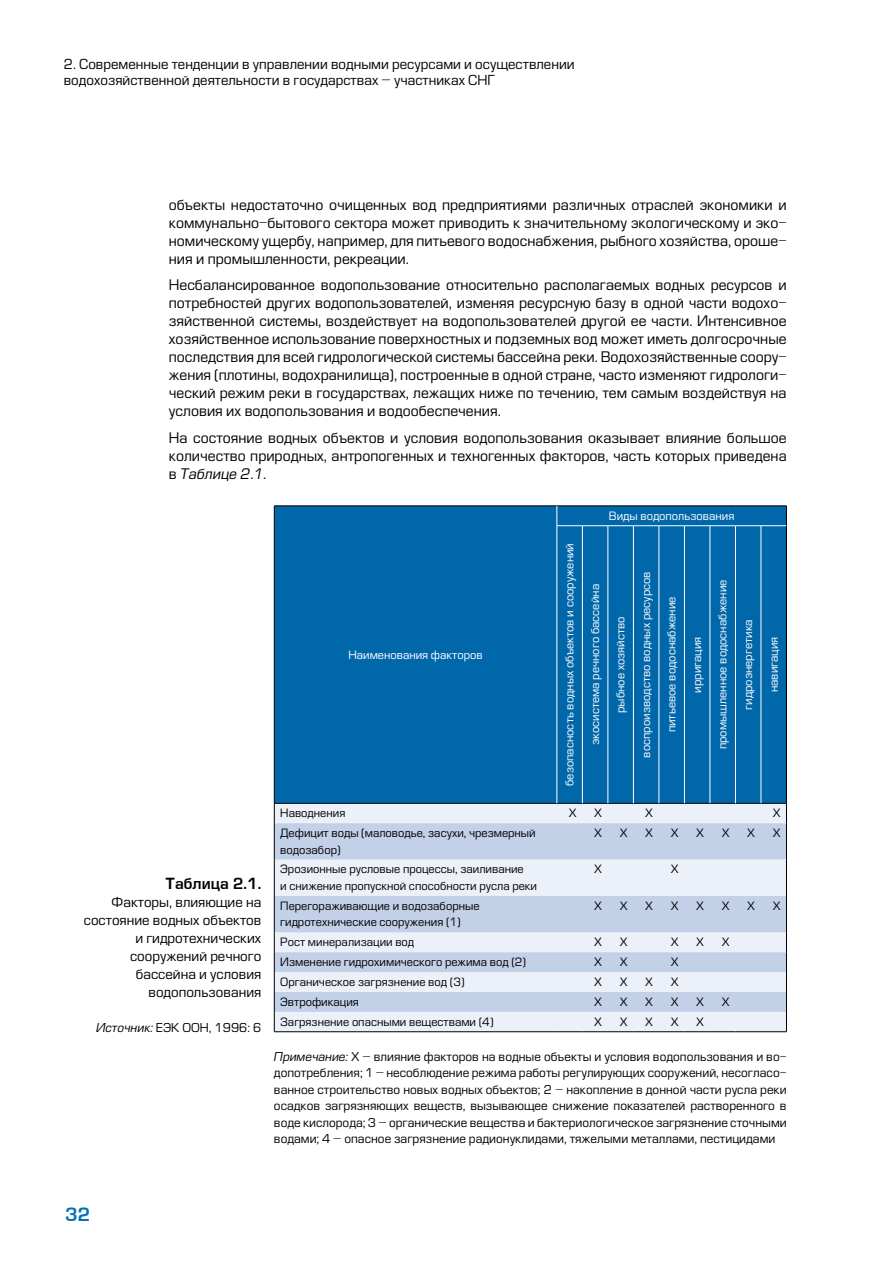
<style>
.page{position:relative;width:893px;height:1263px;background:#fff}
.page>*{position:absolute;margin:0;border:0;box-sizing:border-box;transform-origin:0 0}
.t1{font:18px "Europe Demi Normal";color:#0071b5}
.t2{font:15px "Europe Demi Normal";color:#000}
.t3{font:14.25px/18px "Europe";color:#000;text-align:justify}
.t4{font:italic 14.25px "Europe K";color:#000}
.t5{font:13.5px/18px "Europe";color:#000}
.t6{font:12px/16.5px "Europe";color:#000;text-align:justify}
.t7{font:11.25px/16.5px "Europe";color:#000}
.t8{font:11.25px "Europe";color:#fff}
.s1{font-family:"Europe";font-style:normal}
.s2{font-family:"Europe K";font-style:italic}
</style>
<div class="page">
<div style="left:275px;top:507px;width:511px;height:296px;background:#0067ab"></div>
<div style="left:275px;top:804px;width:282px;height:227px;background:#ecf0f8"></div>
<svg style="left:275px;top:823px;width:511px;height:189px;background:#d2dcee"></svg>
<hr style="left:274px;top:506px;width:283px;height:1px;background:#000">
<svg style="left:274px;top:506px;width:1px;height:20px"></svg>
<hr style="left:274px;top:526px;width:1px;height:277px;background:#000">
<hr style="left:786px;top:526px;width:1px;height:277px;background:#000">
<hr style="left:274px;top:803px;width:283px;height:1px;background:#000">
<svg style="left:274px;top:803px;width:1px;height:20px"></svg>
<div style="left:557px;top:803px;width:230px;height:20px;background:#ecf0f8"></div>
<hr style="left:274px;top:823px;width:1px;height:36px;background:#000">
<hr style="left:786px;top:823px;width:1px;height:36px;background:#000">
<hr style="left:274px;top:859px;width:1px;height:37px;background:#000">
<hr style="left:786px;top:859px;width:1px;height:37px;background:#000">
<hr style="left:274px;top:896px;width:1px;height:36px;background:#000">
<hr style="left:786px;top:896px;width:1px;height:36px;background:#000">
<svg style="left:274px;top:932px;width:1px;height:99px"></svg>
<hr style="left:274px;top:1031px;width:283px;height:1px;background:#000">
<svg style="left:557px;top:932px;width:230px;height:100px;background:#d9e1ef"></svg>
<hr style="left:557px;top:526px;width:1px;height:277px;background:#fff">
<hr style="left:582px;top:526px;width:1px;height:277px;background:#fff">
<hr style="left:608px;top:526px;width:1px;height:277px;background:#fff">
<hr style="left:633px;top:526px;width:1px;height:277px;background:#fff">
<hr style="left:659px;top:526px;width:1px;height:277px;background:#fff">
<hr style="left:684px;top:526px;width:1px;height:277px;background:#fff">
<hr style="left:710px;top:526px;width:1px;height:277px;background:#fff">
<hr style="left:735px;top:526px;width:1px;height:277px;background:#fff">
<svg style="left:557px;top:506px;width:230px;height:20px;background:#0a6aaa"></svg>
<hr style="left:761px;top:526px;width:1px;height:277px;background:#fff">
<p class="t5" style="left:64px;top:56px;width:512px;line-height:16.2px">2. Современные тенденции в управлении водными ресурсами и осуществлении водохозяйственной деятельности в государствах – участниках СНГ</p>
<p class="t3" style="left:169px;top:196px;width:619px">объекты недостаточно очищенных вод предприятиями различных отраслей экономики и коммунально-бытового сектора может приводить к значительному экологическому и эко&shy;номическому ущербу, например, для питьевого водоснабжения, рыбного хозяйства, ороше&shy;ния и промышленности, рекреации.</p>
<p class="t3" style="left:169px;top:276px;width:619px">Несбалансированное водопользование относительно располагаемых водных ресурсов и потребностей других водопользователей, изменяя ресурсную базу в одной части водохо&shy;зяйственной системы, воздействует на водопользователей другой ее части. Интенсивное хозяйственное использование поверхностных и подземных вод может иметь долгосрочные последствия для всей гидрологической системы бассейна реки. Водохозяйственные соору&shy;жения (плотины, водохранилища), построенные в одной стране, часто изменяют гидрологи&shy;ческий режим реки в государствах, лежащих ниже по течению, тем самым воздействуя на условия их водопользования и водообеспечения.</p>
<p class="t3" style="left:169px;top:429px;width:619px">На состояние водных объектов и условия водопользования оказывает влияние большое количество природных, антропогенных и техногенных факторов, часть которых приведена</p>
<p class="t4" style="left:169px;top:465px;width:99px"><span class="s1">в</span> Таблице 2.1<span class="s1">.</span></p>
<p class="t2" style="left:165px;top:875px;width:97px">Таблица 2.1.</p>
<p class="t5" style="left:84px;top:894px;width:179px;text-align:right">Факторы, влияющие на состояние водных объектов и гидротехнических сооружений речного бассейна и условия водопользования</p>
<p class="t6" style="left:96px;top:1019px;width:167px"><span class="s2">Источник:</span> ЕЭК ООН, 1996: 6</p>
<p class="t8" style="left:348px;top:648px;width:136px">Наименования факторов</p>
<p class="t8" style="left:563px;top:786px;width:244px;rotate:-90deg">безопасность водных объектов и сооружений</p>
<p class="t8" style="left:609px;top:509px;width:127px">Виды водопользования</p>
<p class="t8" style="left:588px;top:745px;width:162px;rotate:-90deg">экосистема речного бассейна</p>
<p class="t8" style="left:614px;top:713px;width:98px;rotate:-90deg">рыбное хозяйство</p>
<p class="t8" style="left:639px;top:758px;width:188px;rotate:-90deg">воспроизводство водных ресурсов</p>
<p class="t8" style="left:665px;top:732px;width:137px;rotate:-90deg">питьевое водоснабжение</p>
<p class="t8" style="left:690px;top:692px;width:58px;rotate:-90deg">ирригация</p>
<p class="t8" style="left:716px;top:749px;width:171px;rotate:-90deg">промышленное водоснабжение</p>
<p class="t8" style="left:741px;top:710px;width:92px;rotate:-90deg">гидроэнергетика</p>
<p class="t8" style="left:767px;top:692px;width:57px;rotate:-90deg">навигация</p>
<p class="t7" style="left:280px;top:805px;width:67px">Наводнения</p>
<p class="t7" style="left:569px;top:805px;width:9px">Х</p>
<p class="t7" style="left:594px;top:805px;width:9px">Х</p>
<p class="t7" style="left:645px;top:805px;width:9px">Х</p>
<p class="t7" style="left:773px;top:805px;width:9px">Х</p>
<p class="t7" style="left:280px;top:825px;width:257px">Дефицит воды (маловодье, засухи, чрезмерный водозабор)</p>
<p class="t7" style="left:594px;top:825px;width:9px">Х</p>
<p class="t7" style="left:620px;top:825px;width:9px">Х</p>
<p class="t7" style="left:645px;top:825px;width:9px">Х</p>
<p class="t7" style="left:671px;top:825px;width:9px">Х</p>
<p class="t7" style="left:696px;top:825px;width:9px">Х</p>
<p class="t7" style="left:722px;top:825px;width:9px">Х</p>
<p class="t7" style="left:747px;top:825px;width:9px">Х</p>
<p class="t7" style="left:773px;top:825px;width:9px">Х</p>
<p class="t7" style="left:280px;top:861px;width:258px">Эрозионные русловые процессы, заиливание<br>и снижение пропускной способности русла реки</p>
<p class="t7" style="left:594px;top:861px;width:9px">Х</p>
<p class="t7" style="left:671px;top:861px;width:9px">Х</p>
<p class="t7" style="left:280px;top:898px;width:201px">Перегораживающие и водозаборные гидротехнические сооружения (1)</p>
<p class="t7" style="left:594px;top:898px;width:9px">Х</p>
<p class="t7" style="left:620px;top:898px;width:9px">Х</p>
<p class="t7" style="left:645px;top:898px;width:9px">Х</p>
<p class="t7" style="left:671px;top:898px;width:9px">Х</p>
<p class="t7" style="left:696px;top:898px;width:9px">Х</p>
<p class="t7" style="left:722px;top:898px;width:9px">Х</p>
<p class="t7" style="left:747px;top:898px;width:9px">Х</p>
<p class="t7" style="left:773px;top:898px;width:9px">Х</p>
<p class="t7" style="left:280px;top:934px;width:135px">Рост минерализации вод</p>
<p class="t7" style="left:594px;top:934px;width:9px">Х</p>
<p class="t7" style="left:620px;top:934px;width:9px">Х</p>
<p class="t7" style="left:671px;top:934px;width:9px">Х</p>
<p class="t7" style="left:696px;top:934px;width:9px">Х</p>
<p class="t7" style="left:722px;top:934px;width:9px">Х</p>
<p class="t7" style="left:280px;top:954px;width:247px">Изменение гидрохимического режима вод (2)</p>
<p class="t7" style="left:594px;top:954px;width:9px">Х</p>
<p class="t7" style="left:620px;top:954px;width:9px">Х</p>
<p class="t7" style="left:671px;top:954px;width:9px">Х</p>
<p class="t7" style="left:280px;top:974px;width:186px">Органическое загрязнение вод (3)</p>
<p class="t7" style="left:594px;top:974px;width:9px">Х</p>
<p class="t7" style="left:620px;top:974px;width:9px">Х</p>
<p class="t7" style="left:645px;top:974px;width:9px">Х</p>
<p class="t7" style="left:671px;top:974px;width:9px">Х</p>
<p class="t7" style="left:280px;top:994px;width:80px">Эвтрофикация</p>
<p class="t7" style="left:594px;top:994px;width:9px">Х</p>
<p class="t7" style="left:620px;top:994px;width:9px">Х</p>
<p class="t7" style="left:645px;top:994px;width:9px">Х</p>
<p class="t7" style="left:671px;top:994px;width:9px">Х</p>
<p class="t7" style="left:696px;top:994px;width:9px">Х</p>
<p class="t7" style="left:722px;top:994px;width:9px">Х</p>
<p class="t7" style="left:280px;top:1013px;width:215px">Загрязнение опасными веществами (4)</p>
<p class="t7" style="left:594px;top:1013px;width:9px">Х</p>
<p class="t7" style="left:620px;top:1013px;width:9px">Х</p>
<p class="t7" style="left:645px;top:1013px;width:9px">Х</p>
<p class="t7" style="left:671px;top:1013px;width:9px">Х</p>
<p class="t7" style="left:696px;top:1013px;width:9px">Х</p>
<p class="t6" style="left:274px;top:1048px;width:514px"><span class="s2">Примечание:</span> Х – влияние факторов на водные объекты и условия водопользования и во&shy;допотребления; 1 – несоблюдение режима работы регулирующих сооружений, несогласо&shy;ванное строительство новых водных объектов; 2 – накопление в донной части русла реки осадков загрязняющих веществ, вызывающее снижение показателей растворенного в воде кислорода; 3 – органические вещества и бактериологическое загрязнение сточными водами; 4 – опасное загрязнение радионуклидами, тяжелыми металлами, пестицидами</p>
<p class="t1" style="left:65px;top:1204px;width:27px">32</p>
</div>
